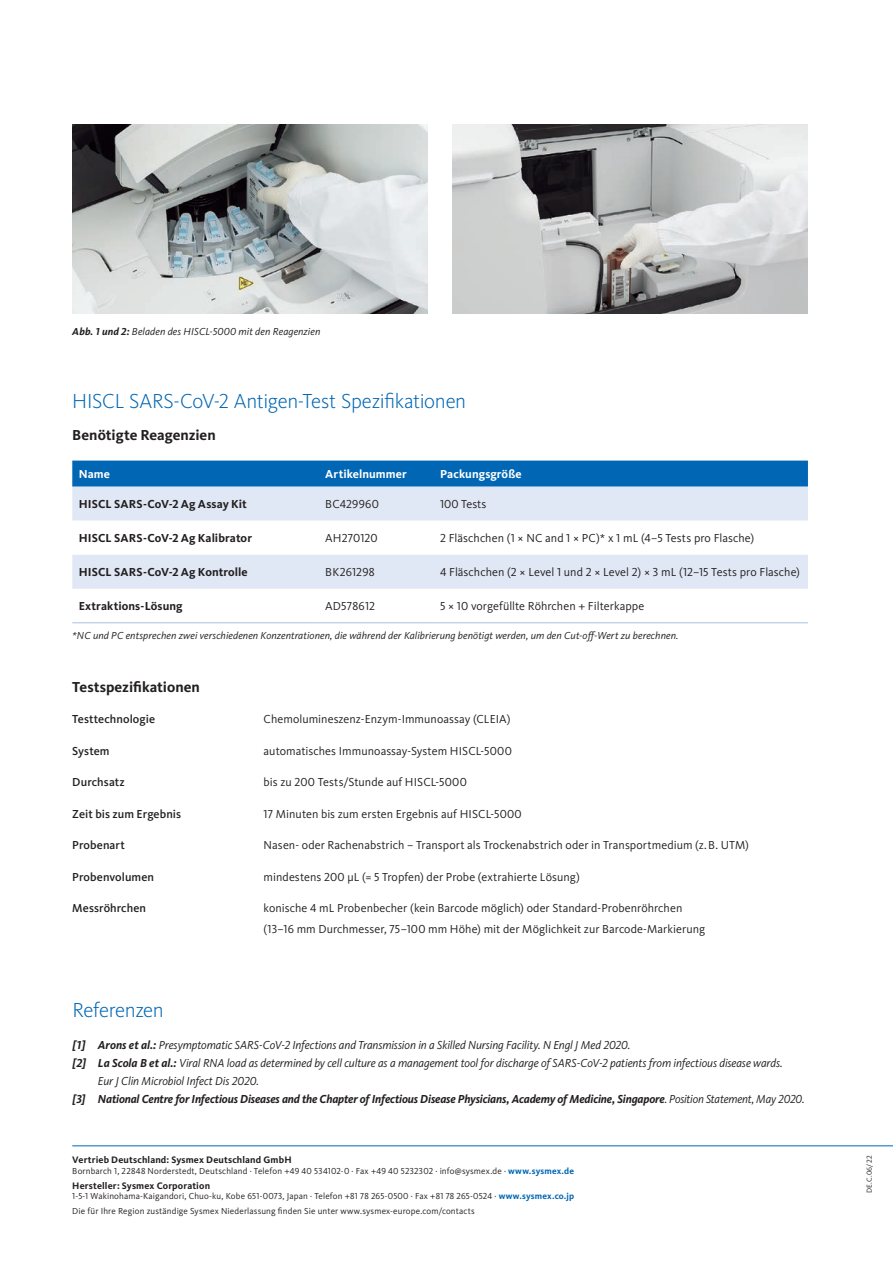
<style>
.page{position:relative;width:893px;height:1263px;background:#fff}
.page>*{position:absolute;margin:0;border:0;box-sizing:border-box;transform-origin:0 0}
.t1{font:300 21px "Kievit Pro";letter-spacing:-.02em;color:#0166b3}
.t2{font:700 15px "Kievit Pro";letter-spacing:-.005em;color:#231f20}
.t3{font:12px/21px "Kievit Pro";letter-spacing:.005em;color:#231f20}
.t4{font:italic 12px "Kievit Pro";letter-spacing:-.01em;color:#231f20}
.t5{font:italic 700 12px "Kievit Pro";letter-spacing:-.015em;color:#231f20;scale:.96 1}
.t6{font:700 12px "Kievit Pro";letter-spacing:.01em;color:#231f20}
.t7{font:500 12px "Kievit Pro";letter-spacing:.005em;color:#231f20}
.t8{font:700 12px "Kievit Pro";letter-spacing:.005em;color:#fff}
.t9{font:italic 10.5px "Kievit Pro";letter-spacing:.01em;color:#231f20}
.t10{font:700 9.75px "Kievit Pro";letter-spacing:.015em;color:#231f20}
.t11{font:9px/15px "Kievit Pro";letter-spacing:.015em;color:#231f20}
.t12{font:7.5px "Kievit Pro";color:#231f20}
.s1{font-weight:700}
.s2{font-weight:400}
.s3{font-weight:700;color:#0166b3}
</style>
<div class="page">
<img style="left:72px;top:125px;width:355px;height:189px">
<img style="left:453px;top:125px;width:355px;height:189px">
<hr style="left:72px;top:1145px;width:821px;height:1px;background:#0167b4">
<svg style="left:72px;top:461px;width:736px;height:60px;background:#82b1d9"></svg>
<div style="left:72px;top:555px;width:736px;height:34px;background:#e1e8f5"></div>
<hr style="left:72px;top:622px;width:247px;height:1px;background:#adbfe2">
<hr style="left:319px;top:622px;width:115px;height:1px;background:#adbfe2">
<hr style="left:434px;top:622px;width:374px;height:1px;background:#adbfe2">
<p class="t9" style="left:72px;top:325px;width:250px"><span class="s1">Abb. 1 und 2:</span> Beladen des HISCL-5000 mit den Reagenzien</p>
<h1 class="t1" style="left:72px;top:388px;width:395px">HISCL SARS-CoV-2 Antigen-Test Spezifikationen</h1>
<p class="t2" style="left:72px;top:426px;width:145px">Benötigte Reagenzien</p>
<p class="t8" style="left:79px;top:467px;width:33px">Name</p>
<p class="t8" style="left:325px;top:467px;width:83px">Artikelnummer</p>
<p class="t8" style="left:440px;top:467px;width:83px">Packungsgröße</p>
<p class="t6" style="left:79px;top:497px;width:170px">HISCL SARS-CoV-2 Ag Assay Kit</p>
<p class="t3" style="left:325px;top:494px;width:55px">BC429960</p>
<p class="t3" style="left:440px;top:494px;width:48px">100 Tests</p>
<p class="t6" style="left:79px;top:531px;width:175px">HISCL SARS-CoV-2 Ag Kalibrator</p>
<p class="t3" style="left:325px;top:528px;width:54px">AH270120</p>
<p class="t3" style="left:440px;top:528px;width:316px">2 Fläschchen (1 × NC and 1 × PC)* x 1 mL (4–5 Tests pro Flasche)</p>
<p class="t6" style="left:79px;top:565px;width:171px">HISCL SARS-CoV-2 Ag Kontrolle</p>
<p class="t3" style="left:325px;top:562px;width:51px">BK261298</p>
<p class="t3" style="left:440px;top:562px;width:361px">4 Fläschchen (2 × Level 1 und 2 × Level 2) × 3 mL (12–15 Tests pro Flasche)</p>
<p class="t6" style="left:79px;top:599px;width:106px">Extraktions-Lösung</p>
<p class="t3" style="left:325px;top:596px;width:51px">AD578612</p>
<p class="t3" style="left:440px;top:596px;width:206px">5 × 10 vorgefüllte Röhrchen + Filterkappe</p>
<p class="t9" style="left:72px;top:629px;width:608px">*NC und PC entsprechen zwei verschiedenen Konzentrationen, die während der Kalibrierung benötigt werden, um den Cut-off-Wert zu berechnen.</p>
<p class="t2" style="left:72px;top:678px;width:129px">Testspezifikationen</p>
<p class="t7" style="left:72px;top:712px;width:84px">Testtechnologie</p>
<p class="t7" style="left:72px;top:743px;width:39px">System</p>
<p class="t7" style="left:72px;top:775px;width:54px">Durchsatz</p>
<p class="t7" style="left:72px;top:806px;width:110px">Zeit bis zum Ergebnis</p>
<p class="t7" style="left:72px;top:838px;width:54px">Probenart</p>
<p class="t7" style="left:72px;top:869px;width:83px">Probenvolumen</p>
<p class="t7" style="left:72px;top:901px;width:75px">Messröhrchen</p>
<p class="t3" style="left:264px;top:708px;width:248px">Chemolumineszenz-Enzym-Immunoassay (CLEIA)</p>
<p class="t3" style="left:264px;top:740px;width:250px">automatisches Immunoassay-System HISCL-5000</p>
<p class="t3" style="left:264px;top:771px;width:205px">bis zu 200 Tests/Stunde auf HISCL-5000</p>
<p class="t3" style="left:264px;top:803px;width:260px">17 Minuten bis zum ersten Ergebnis auf HISCL-5000</p>
<p class="t3" style="left:264px;top:834px;width:487px">Nasen- oder Rachenabstrich – Transport als Trockenabstrich oder in Transportmedium (z.B. UTM)</p>
<p class="t3" style="left:264px;top:866px;width:318px">mindestens 200 µL (= 5 Tropfen) der Probe (extrahierte Lösung)</p>
<p class="t3" style="left:264px;top:897px;width:443px">konische 4 mL Probenbecher (kein Barcode möglich) oder Standard-Probenröhrchen (13–16 mm Durchmesser, 75–100 mm Höhe) mit der Möglichkeit zur Barcode-Markierung</p>
<h1 class="t1" style="left:72px;top:997px;width:93px">Referenzen</h1>
<p class="t4" style="left:72px;top:1037px;width:559px"><span class="s1">[1] Arons et al.:</span> Presymptomatic SARS-CoV-2 Infections and Transmission in a Skilled Nursing Facility. N Engl J Med 2020.</p>
<p class="t4" style="left:72px;top:1055px;width:712px"><span class="s1">[2] La Scola B et al.:</span> Viral RNA load as determined by cell culture as a management tool for discharge of SARS-CoV-2 patients from infectious disease wards.</p>
<p class="t4" style="left:98px;top:1073px;width:162px">Eur J Clin Microbiol Infect Dis 2020.</p>
<p class="t5" style="left:72px;top:1091px;width:764px">[3] National Centre for Infectious Diseases and the Chapter of Infectious Disease Physicians, Academy of Medicine, Singapore<span class="s2">. Position Statement, May 2020.</span></p>
<p class="t10" style="left:72px;top:1154px;width:221px">Vertrieb Deutschland: Sysmex Deutschland GmbH</p>
<p class="t11" style="left:72px;top:1163px;width:503px">Bornbarch 1, 22848 Norderstedt, Deutschland · Telefon +49 40 534102-0 · Fax +49 40 5232302 · info@sysmex.de · <span class="s3">www.sysmex.de</span></p>
<p class="t10" style="left:72px;top:1179px;width:139px">Hersteller: Sysmex Corporation</p>
<p class="t11" style="left:72px;top:1188px;width:503px">1-5-1 Wakinohama-Kaigandori, Chuo-ku, Kobe 651-0073, Japan · Telefon +81 78 265-0500 · Fax +81 78 265-0524 · <span class="s3">www.sysmex.co.jp<br></span>Die für Ihre Region zuständige Sysmex Niederlassung finden Sie unter www.sysmex-europe.com/contacts</p>
<p class="t12" style="left:865px;top:1193px;width:39px;rotate:-90deg">DE.C.06/22</p>
</div>
